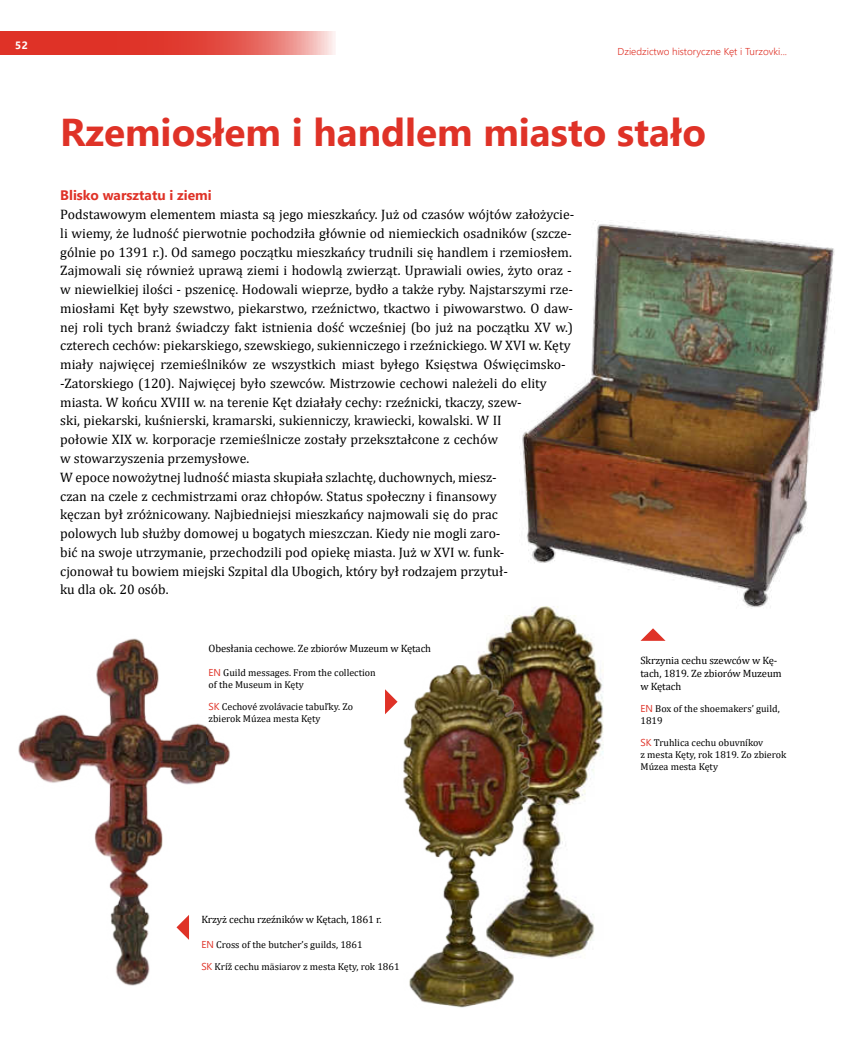
<style>
.page{position:relative;width:858px;height:1060px;background:#fff}
.page>*{position:absolute;margin:0;border:0;box-sizing:border-box;transform-origin:0 0}
.t1{font:700 38.75px "Segoe UI";color:#df3227}
.t2{font:13.75px/18.8px "Cambria";color:#000}
.t3{font:700 13.75px "Segoe UI";color:#df3227}
.t4{font:10.62px/12.8px "Cambria";letter-spacing:-.01em;color:#000}
.t5{font:700 10.62px "Segoe UI";color:#fff}
.t6{font:10px/12px "Cambria";color:#000}
.t7{font:300 10px "Segoe UI";color:#df3227}
.s1{font-family:"Segoe UI";color:#df3227}
</style>
<div class="page">
<svg style="left:0;top:31px;width:335px;height:24px;background:#e35349"></svg>
<img style="left:490px;top:610px;width:98px;height:28px">
<img style="left:522px;top:220px;width:313px;height:390px">
<img style="left:18px;top:638px;width:212px;height:348px">
<img style="left:385px;top:638px;width:219px;height:370px">
<svg style="left:176px;top:914px;width:13px;height:25px"></svg>
<svg style="left:385px;top:689px;width:12px;height:25px"></svg>
<svg style="left:640px;top:628px;width:25px;height:13px"></svg>
<p class="t5" style="left:15px;top:39px;width:14px">52</p>
<p class="t7" style="left:617px;top:42px;width:171px">Dziedzictwo historyczne Kęt i Turzovki...</p>
<h1 class="t1" style="left:60px;top:96px;width:647px">Rzemiosłem i handlem miasto stało</h1>
<p class="t3" style="left:60px;top:182px;width:153px">Blisko warsztatu i ziemi</p>
<p class="t2" style="left:60px;top:205px;width:515px">Podstawowym elementem miasta są jego mieszkańcy. Już od czasów wójtów założycie&shy;li wiemy, że ludność pierwotnie pochodziła głównie od niemieckich osadników (szcze&shy;gólnie po 1391 r.). Od samego początku mieszkańcy trudnili się handlem i rzemiosłem.<br>Zajmowali się również uprawą ziemi i hodowlą zwierząt. Uprawiali owies, żyto oraz - w niewielkiej ilości - pszenicę. Hodowali wieprze, bydło a także ryby. Najstarszymi rze&shy;miosłami Kęt były szewstwo, piekarstwo, rzeźnictwo, tkactwo i piwowarstwo. O daw&shy;nej roli tych branż świadczy fakt istnienia dość wcześniej (bo już na początku XV w.) czterech cechów: piekarskiego, szewskiego, sukienniczego i rzeźnickiego. W XVI w. Kęty miały najwięcej rzemieślników ze wszystkich miast byłego Księstwa Oświęcimsko--Zatorskiego (120). Najwięcej było szewców. Mistrzowie cechowi należeli do elity miasta. W końcu XVIII w. na terenie Kęt działały cechy: rzeźnicki, tkaczy, szew-<br>ski, piekarski, kuśnierski, kramarski, sukienniczy, krawiecki, kowalski. W II<br>połowie XIX w. korporacje rzemieślnicze zostały przekształcone z cechów<br>w stowarzyszenia przemysłowe.<br>W epoce nowożytnej ludność miasta skupiała szlachtę, duchownych, miesz-<br>czan na czele z cechmistrzami oraz chłopów. Status społeczny i finansowy<br>kęczan był zróżnicowany. Najbiedniejsi mieszkańcy najmowali się do prac<br>polowych lub służby domowej u bogatych mieszczan. Kiedy nie mogli zaro-<br>bić na swoje utrzymanie, przechodzili pod opiekę miasta. Już w XVI w. funk-<br>cjonował tu bowiem miejski Szpital dla Ubogich, który był rodzajem przytuł-<br>ku dla ok. 20 osób.</p>
<p class="t4" style="left:208px;top:641px;width:224px">Obesłania cechowe. Ze zbiorów Muzeum w Kętach</p>
<p class="t6" style="left:208px;top:666px;width:169px"><span class="s1">EN</span> Guild messages. From the collection of the Museum in Kęty</p>
<p class="t6" style="left:208px;top:700px;width:146px"><span class="s1">SK</span> Cechové zvolávacie tabuľky. Zo zbierok Múzea mesta Kęty</p>
<p class="t4" style="left:640px;top:654px;width:143px">Skrzynia cechu szewców w Kę&shy;tach, 1819. Ze zbiorów Muzeum w Kętach</p>
<p class="t6" style="left:640px;top:702px;width:141px"><span class="s1">EN</span> Box of the shoemakers’ guild,<br>1819</p>
<p class="t6" style="left:640px;top:737px;width:147px"><span class="s1">SK</span> Truhlica cechu obuvníkov<br>z mesta Kęty, rok 1819. Zo zbierok<br>Múzea mesta Kęty</p>
<p class="t4" style="left:201px;top:913px;width:182px">Krzyż cechu rzeźników w Kętach, 1861 r.</p>
<p class="t6" style="left:201px;top:938px;width:163px"><span class="s1">EN</span> Cross of the butcher’s guilds, 1861</p>
<p class="t6" style="left:201px;top:960px;width:200px"><span class="s1">SK</span> Kríž cechu mäsiarov z mesta Kęty, rok 1861</p>
</div>
